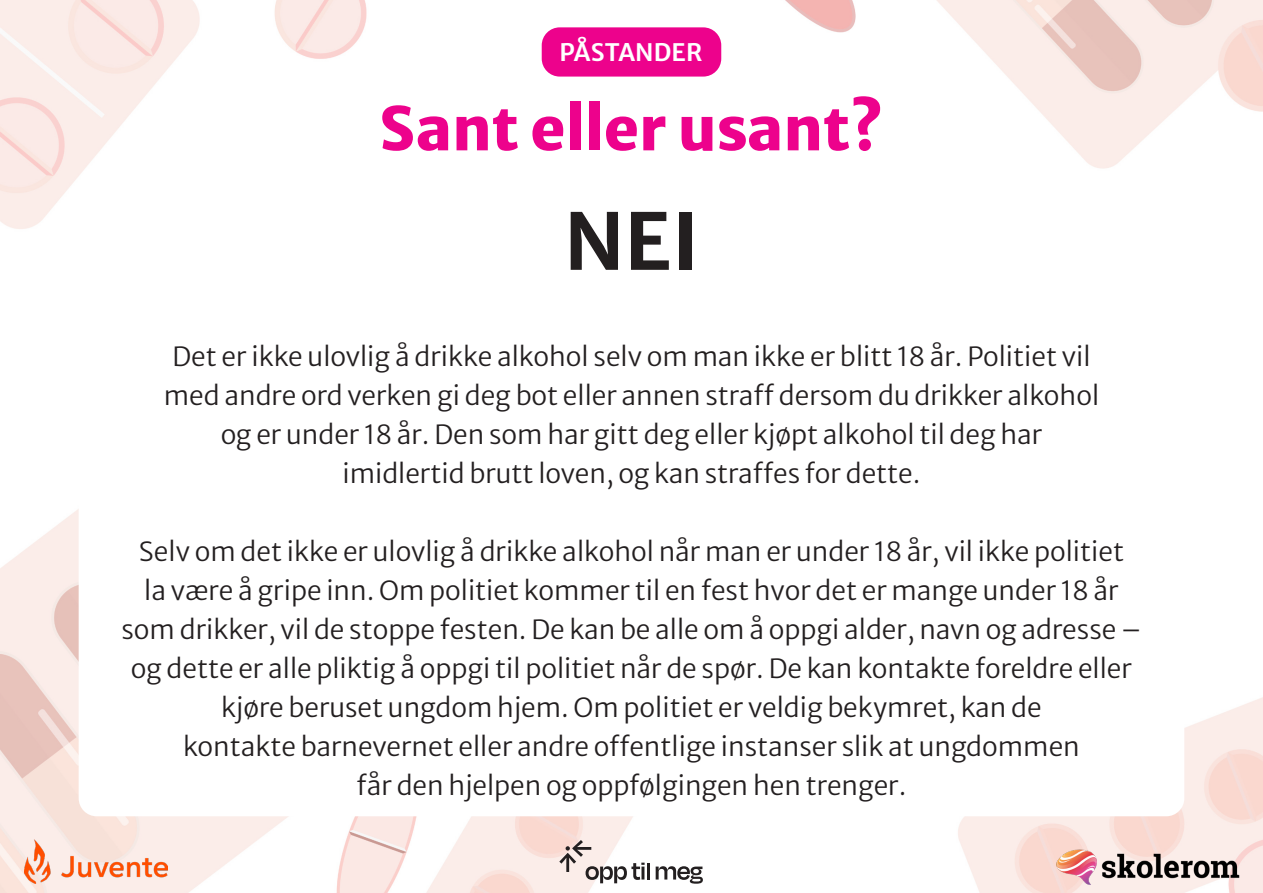
<style>
.page{position:relative;width:1263px;height:893px;background:#fff}
.page>*{position:absolute;margin:0;border:0;box-sizing:border-box;transform-origin:0 0}
.t1{font:700 78px "Merriweather Sans";color:#231f20}
.t2{font:800 60px "Merriweather Sans";color:#ed028c}
.t3{font:26.25px/39px "Merriweather Sans";color:#231f20;text-align:center}
.t4{font:600 24px "Merriweather Sans";letter-spacing:.005em;color:#fff}
</style>
<div class="page">
<img style="left:0;top:0;width:1263px;height:893px">
<svg style="left:336px;top:0;width:570px;height:234px"></svg>
<div style="left:79px;top:319px;width:1105px;height:497px;background:#fff;border-radius:18px"></div>
<div style="left:542px;top:27px;width:179px;height:50px;background:#ed028c;border-radius:18px"></div>
<img style="left:1042px;top:839px;width:219px;height:53px">
<img style="left:24px;top:840px;width:144px;height:43px">
<hr style="left:647px;top:863px;width:3px;height:16px;background:#231f20">
<svg style="left:656px;top:866px;width:47px;height:18px"></svg>
<svg style="left:559px;top:840px;width:86px;height:43px"></svg>
<p class="t4" style="left:559px;top:31px;width:144px">PÅSTANDER</p>
<h2 class="t2" style="left:379px;top:76px;width:506px">Sant eller usant?</h2>
<h1 class="t1" style="left:564px;top:173px;width:136px">NEI</h1>
<p class="t3" style="left:164px;top:334px;width:937px">Det er ikke ulovlig å drikke alkohol selv om man ikke er blitt 18 år. Politiet vil med andre ord verken gi deg bot eller annen straff dersom du drikker alkohol og er under 18 år. Den som har gitt deg eller kjøpt alkohol til deg har imidlertid brutt loven, og kan straffes for dette.</p>
<p class="t3" style="left:122px;top:529px;width:1021px">Selv om det ikke er ulovlig å drikke alkohol når man er under 18 år, vil ikke politiet<br>la være å gripe inn. Om politiet kommer til en fest hvor det er mange under 18 år som drikker, vil de stoppe festen. De kan be alle om å oppgi alder, navn og adresse – og dette er alle pliktig å oppgi til politiet når de spør. De kan kontakte foreldre eller kjøre beruset ungdom hjem. Om politiet er veldig bekymret, kan de<br>kontakte barnevernet eller andre offentlige instanser slik at ungdommen<br>får den hjelpen og oppfølgingen hen trenger.</p>
</div>
